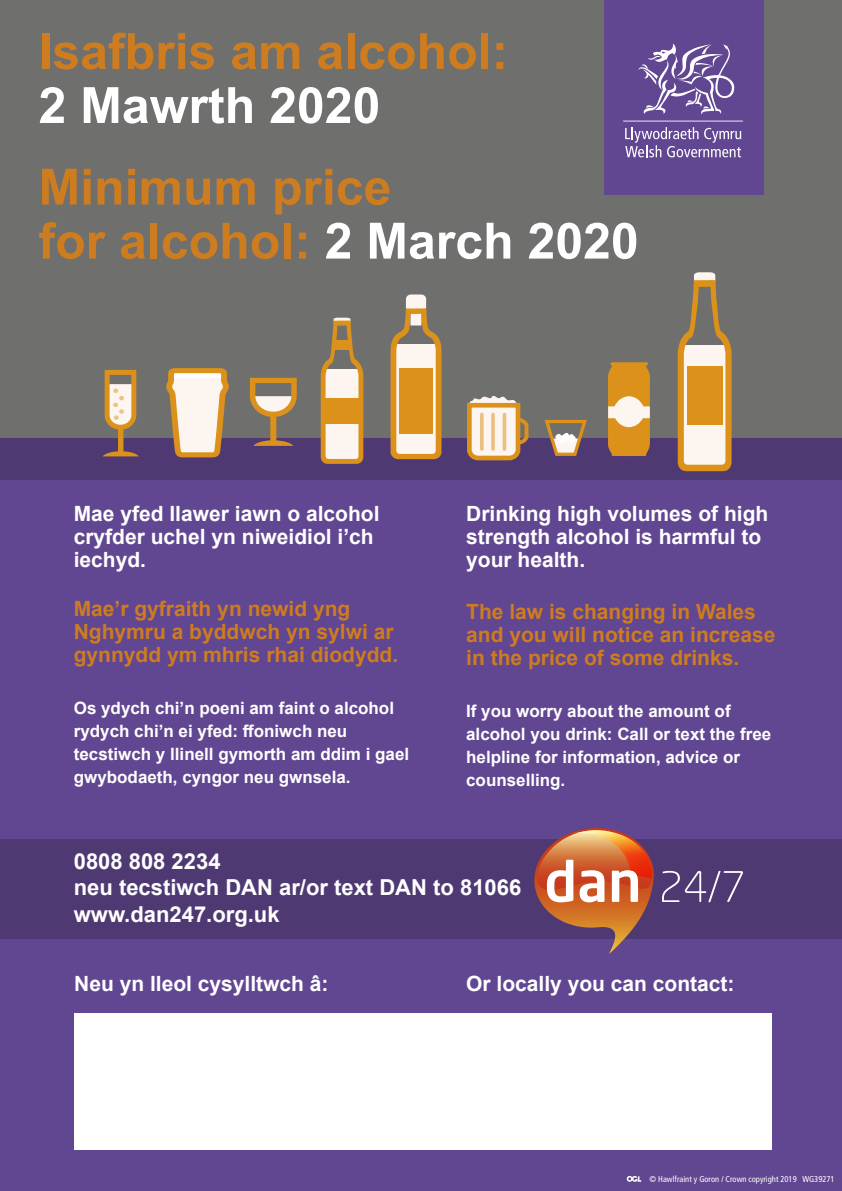
<style>
.page{position:relative;width:842px;height:1191px;background:#6f6f6e}
.page>*{position:absolute;margin:0;border:0;box-sizing:border-box;transform-origin:0 0}
.t1{font:700 50px/54px "Arial";color:#cd7c20}
.t2{font:700 22px "Arial";color:#fff}
.t3{font:700 21px/23px "Arial";color:#fff}
.t4{font:700 21px/23px "Arial";color:#cd7c20}
.t5{font:700 17px/23px "Arial";color:#fff}
.t6{font:condensed 8.5px "Frutiger LT Std";color:#fff}
.s1{color:#fff}
</style>
<div class="page">
<div style="left:0;top:479px;width:842px;height:712px;background:#614691"></div>
<div style="left:0;top:839px;width:842px;height:99px;background:#4e3973"></div>
<svg style="left:627px;top:1175px;width:14px;height:6px"></svg>
<div style="left:0;top:438px;width:842px;height:41px;background:#4e3973"></div>
<svg style="left:103px;top:370px;width:36px;height:86px"></svg>
<svg style="left:166px;top:368px;width:63px;height:90px"></svg>
<svg style="left:250px;top:377px;width:47px;height:69px"></svg>
<svg style="left:321px;top:318px;width:43px;height:146px"></svg>
<svg style="left:467px;top:396px;width:61px;height:65px;background:#d9bc98"></svg>
<svg style="left:544px;top:419px;width:43px;height:37px"></svg>
<div style="left:406px;top:294px;width:20px;height:17px;background:#fcf5f0;border-radius:5px"></div>
<svg style="left:391px;top:308px;width:50px;height:151px;background:#d4a866"></svg>
<svg style="left:608px;top:362px;width:42px;height:94px;background:#dfa54c"></svg>
<svg style="left:678px;top:272px;width:53px;height:199px"></svg>
<div style="left:74px;top:1013px;width:698px;height:136px;background:#fff"></div>
<svg style="left:662px;top:871px;width:81px;height:31px"></svg>
<svg style="left:534px;top:828px;width:120px;height:126px"></svg>
<div style="left:604px;top:0;width:160px;height:194px;background:#614691"></div>
<svg style="left:638px;top:44px;width:96px;height:70px"></svg>
<svg style="left:625px;top:127px;width:116px;height:30px"></svg>
<hr style="left:623px;top:121px;width:120px;height:1px;background:#fff">
<p class="t1" style="left:39px;top:25px;width:471px">Isafbris am alcohol:<br><span class="s1">2 Mawrth 2020</span></p>
<p class="t1" style="left:39px;top:160px;width:602px">Minimum price<br>for alcohol: <span class="s1">2 March 2020</span></p>
<p class="t3" style="left:74px;top:503px;width:307px">Mae yfed llawer iawn o alcohol cryfder uchel yn niweidiol i’ch iechyd.</p>
<p class="t4" style="left:74px;top:597px;width:326px">Mae’r gyfraith yn newid yng<br>Nghymru a byddwch yn sylwi ar gynnydd ym mhris rhai diodydd.</p>
<p class="t5" style="left:74px;top:696px;width:337px">Os ydych chi’n poeni am faint o alcohol rydych chi’n ei yfed: ffoniwch neu tecstiwch y llinell gymorth am ddim i gael gwybodaeth, cyngor neu gwnsela.</p>
<p class="t3" style="left:466px;top:503px;width:304px">Drinking high volumes of high strength alcohol is harmful to your health.</p>
<p class="t4" style="left:466px;top:600px;width:311px">The law is changing in Wales and you will notice an increase in the price of some drinks.</p>
<p class="t5" style="left:466px;top:699px;width:307px">If you worry about the amount of alcohol you drink: Call or text the free helpline for information, advice or counselling.</p>
<p class="t2" style="left:74px;top:846px;width:148px">0808 808 2234</p>
<p class="t2" style="left:74px;top:872px;width:449px">neu tecstiwch DAN ar/or text DAN to 81066</p>
<p class="t2" style="left:74px;top:898px;width:207px">www.dan247.org.uk</p>
<p class="t3" style="left:74px;top:972px;width:256px">Neu yn lleol cysylltwch â:</p>
<p class="t3" style="left:466px;top:972px;width:270px">Or locally you can contact:</p>
<p class="t6" style="left:649px;top:1173px;width:187px">© Hawlfraint y Goron / Crown copyright 2019 WG39271</p>
</div>
